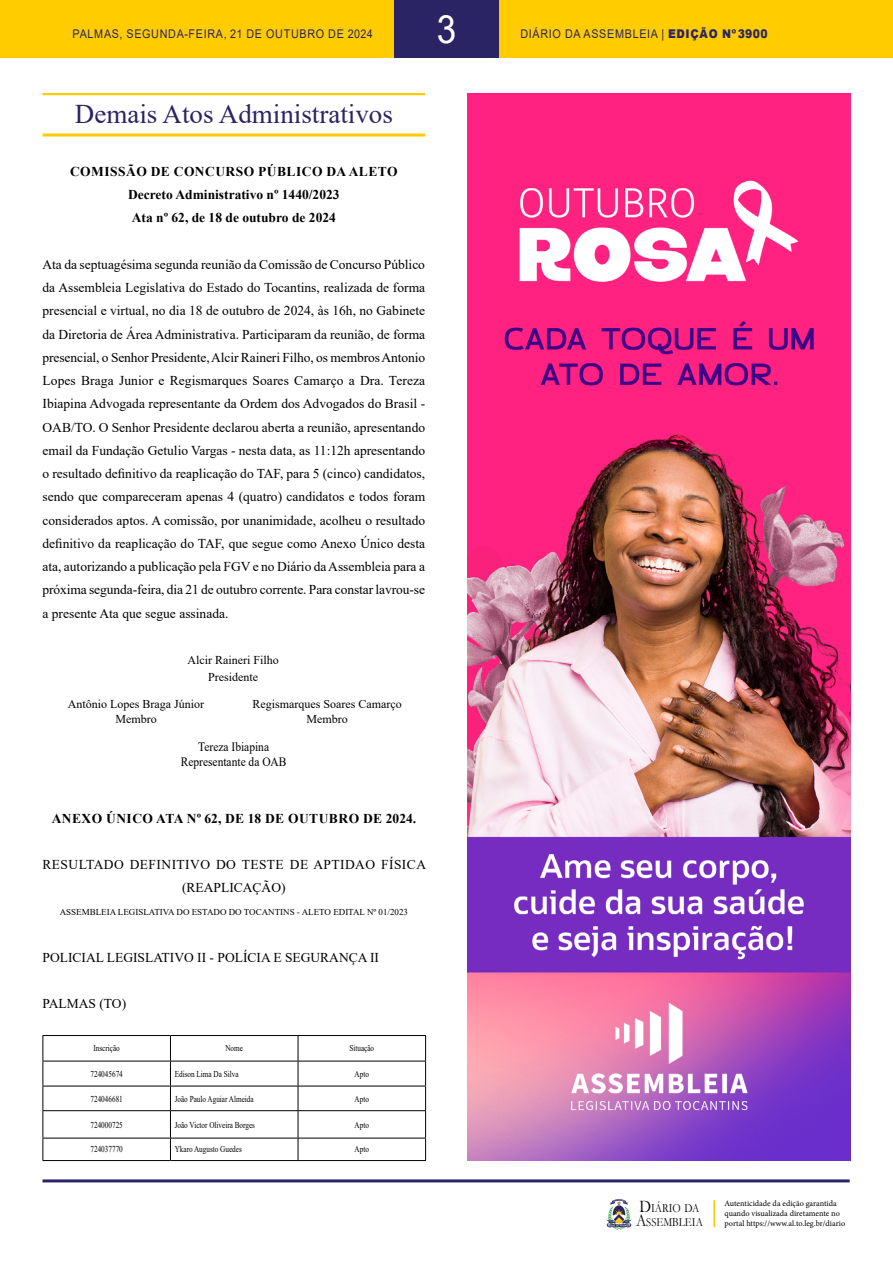
<style>
.page{position:relative;width:893px;height:1263px;background:#fff}
.page>*{position:absolute;margin:0;border:0;box-sizing:border-box;transform-origin:0 0}
.t1{font:39px "Arial";color:#fff;scale:.9 1}
.t2{font:27px "Times New Roman";color:#2b2464}
.t3{font:13.5px/23.2px "Times New Roman";color:#000;text-align:justify}
.t4{font:700 13.5px/23.2px "Times New Roman";color:#000;text-align:center}
.t5{font:13.5px/23.1px "Times New Roman";letter-spacing:.03em;color:#000;text-align:center}
.t6{font:700 13.5px "Times New Roman";letter-spacing:.035em;color:#000}
.t7{font:12.75px/14.7px "Times New Roman";color:#000;text-align:center;scale:.9 1}
.t8{font:12.45px/14px "Garamond";color:#000;scale:.85 1}
.t9{font:12px/14.7px "Times New Roman";color:#000;text-align:center}
.t10{font:12px "Arial";letter-spacing:.065em;color:#2b2464;scale:.9 1}
.t11{font:9px "Times New Roman";color:#000;scale:.8 1}
.t12{font:9px "Times New Roman";color:#000}
.t13{font:8.25px/9.9px "Minion Pro";color:#000}
.s1{font-weight:900}
.s2{font-size:17.85px}
</style>
<div class="page">
<div style="left:0;top:0;width:893px;height:58px;background:#fc0"></div>
<hr style="left:43px;top:1179px;width:807px;height:3px;background:#2b2464">
<svg style="left:606px;top:1199px;width:26px;height:31px"></svg>
<div style="left:394px;top:0;width:105px;height:58px;background:#2b2464"></div>
<hr style="left:713px;top:1200px;width:2px;height:27px;background:#fc0">
<hr style="left:43px;top:93px;width:382px;height:2px;background:#fc0">
<hr style="left:43px;top:134px;width:382px;height:3px;background:#fc0">
<hr style="left:43px;top:1061px;width:127px;height:1px;background:#000">
<hr style="left:170px;top:1061px;width:128px;height:1px;background:#000">
<hr style="left:298px;top:1061px;width:128px;height:1px;background:#000">
<hr style="left:43px;top:1086px;width:127px;height:1px;background:#000">
<hr style="left:170px;top:1086px;width:128px;height:1px;background:#000">
<hr style="left:298px;top:1086px;width:128px;height:1px;background:#000">
<hr style="left:43px;top:1110px;width:127px;height:1px;background:#000">
<hr style="left:170px;top:1110px;width:128px;height:1px;background:#000">
<hr style="left:298px;top:1110px;width:128px;height:1px;background:#000">
<hr style="left:43px;top:1138px;width:127px;height:1px;background:#000">
<hr style="left:170px;top:1138px;width:128px;height:1px;background:#000">
<svg style="left:170px;top:1036px;width:1px;height:124px"></svg>
<hr style="left:298px;top:1138px;width:128px;height:1px;background:#000">
<svg style="left:298px;top:1036px;width:1px;height:124px"></svg>
<hr style="left:43px;top:1035px;width:127px;height:1px;background:#000">
<hr style="left:170px;top:1035px;width:128px;height:1px;background:#000">
<hr style="left:298px;top:1035px;width:128px;height:1px;background:#000">
<svg style="left:43px;top:1036px;width:1px;height:124px"></svg>
<svg style="left:425px;top:1036px;width:1px;height:124px"></svg>
<hr style="left:43px;top:1160px;width:127px;height:1px;background:#000">
<hr style="left:170px;top:1160px;width:128px;height:1px;background:#000">
<hr style="left:298px;top:1160px;width:128px;height:1px;background:#000">
<img style="left:468px;top:94px;width:382px;height:1067px">
<h1 class="t1" style="left:437px;top:2px;width:23px">3</h1>
<p class="t10" style="left:73px;top:25px;width:335px">PALMAS, SEGUNDA-FEIRA, 21 DE OUTUBRO DE 2024</p>
<p class="t10" style="left:520px;top:25px;width:276px">DIÁRIO DA ASSEMBLEIA | <span class="s1">EDIÇÃO Nº3900</span></p>
<h2 class="t2" style="left:75px;top:95px;width:320px">Demais Atos Administrativos</h2>
<p class="t4" style="left:70px;top:159px;width:329px">COMISSÃO DE CONCURSO PÚBLICO DA ALETO<br>Decreto Administrativo nº 1440/2023<br>Ata nº 62, de 18 de outubro de 2024</p>
<p class="t3" style="left:43px;top:252px;width:384px">Ata da septuagésima segunda reunião da Comissão de Concurso Público da Assembleia Legislativa do Estado do Tocantins, realizada de forma presencial e virtual, no dia 18 de outubro de 2024, às 16h, no Gabinete da Diretoria de Área Administrativa. Participaram da reunião, de forma presencial, o Senhor Presidente, Alcir Raineri Filho, os membros Antonio Lopes Braga Junior e Regismarques Soares Camarço a Dra. Tereza Ibiapina Advogada representante da Ordem dos Advogados do Brasil - OAB/TO. O Senhor Presidente declarou aberta a reunião, apresentando email da Fundação Getulio Vargas - nesta data, as 11:12h apresentando o resultado definitivo da reaplicação do TAF, para 5 (cinco) candidatos, sendo que compareceram apenas 4 (quatro) candidatos e todos foram considerados aptos. A comissão, por unanimidade, acolheu o resultado definitivo da reaplicação do TAF, que segue como Anexo Único desta ata, autorizando a publicação pela FGV e no Diário da Assembleia para a próxima segunda-feira, dia 21 de outubro corrente. Para constar lavrou-se a presente Ata que segue assinada.</p>
<p class="t9" style="left:188px;top:651px;width:93px;line-height:17.1px">Alcir Raineri Filho<br>Presidente</p>
<p class="t9" style="left:68px;top:697px;width:138px">Antônio Lopes Braga Júnior<br>Membro</p>
<p class="t9" style="left:253px;top:697px;width:151px">Regismarques Soares Camarço<br>Membro</p>
<p class="t7" style="left:181px;top:739px;width:119px">Tereza Ibiapina<br>Representante da OAB</p>
<p class="t6" style="left:52px;top:809px;width:366px">ANEXO ÚNICO ATA Nº 62, DE 18 DE OUTUBRO DE 2024.</p>
<p class="t5" style="left:43px;top:853px;width:385px">RESULTADO DEFINITIVO DO TESTE DE APTIDAO FÍSICA (REAPLICAÇÃO)</p>
<p class="t12" style="left:60px;top:906px;width:350px">ASSEMBLEIA LEGISLATIVA DO ESTADO DO TOCANTINS - ALETO EDITAL Nº 01/2023</p>
<p class="t3" style="left:43px;top:945px;width:338px">POLICIAL LEGISLATIVO II - POLÍCIA E SEGURANÇA II</p>
<p class="t3" style="left:43px;top:991px;width:85px">PALMAS (TO)</p>
<p class="t11" style="left:93px;top:1042px;width:34px">Inscrição</p>
<p class="t11" style="left:225px;top:1042px;width:23px">Nome</p>
<p class="t11" style="left:349px;top:1042px;width:32px">Situação</p>
<p class="t11" style="left:90px;top:1067px;width:42px">724045674</p>
<p class="t11" style="left:175px;top:1067px;width:81px">Edison Lima Da Silva</p>
<p class="t11" style="left:355px;top:1067px;width:20px">Apto</p>
<p class="t11" style="left:90px;top:1092px;width:42px">724046681</p>
<p class="t11" style="left:175px;top:1092px;width:100px">João Paulo Aguiar Almeida</p>
<p class="t11" style="left:355px;top:1092px;width:20px">Apto</p>
<p class="t11" style="left:90px;top:1118px;width:42px">724000725</p>
<p class="t11" style="left:175px;top:1118px;width:102px">João Victor Oliveira Borges</p>
<p class="t11" style="left:355px;top:1118px;width:20px">Apto</p>
<p class="t11" style="left:90px;top:1143px;width:42px">724037770</p>
<p class="t11" style="left:175px;top:1143px;width:85px">Ykaro Augusto Guedes</p>
<p class="t11" style="left:355px;top:1143px;width:20px">Apto</p>
<p class="t8" style="left:636px;top:1201px;width:80px"><span class="s2">D</span>IÁRIO DA<br><span class="s2">A</span>SSEMBLEIA</p>
<p class="t13" style="left:724px;top:1199px;width:122px">Autenticidade da edição garantida quando visualizada diretamente no portal https://www.al.to.leg.br/diario</p>
</div>
